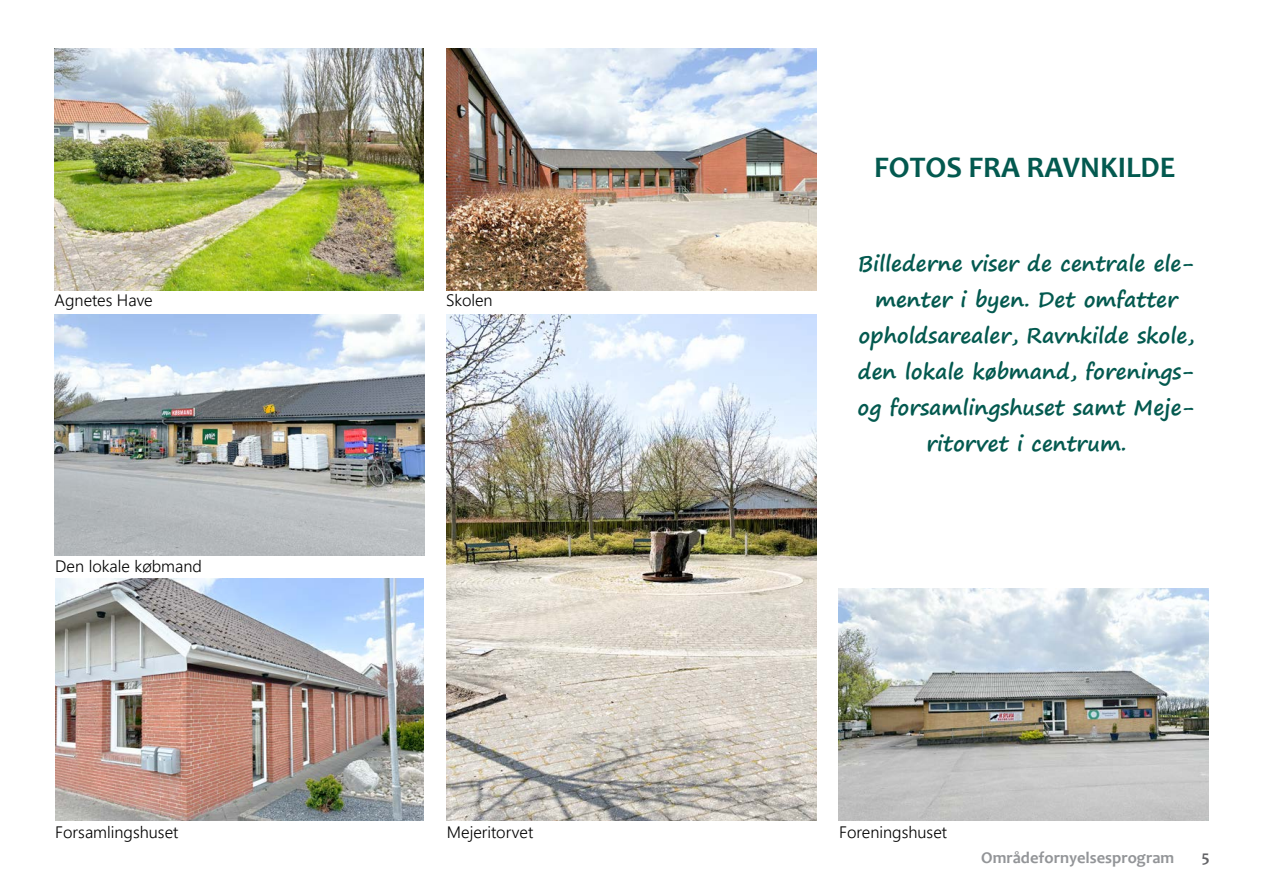
<style>
.page{position:relative;width:1263px;height:893px;background:#fff}
.page>*{position:absolute;margin:0;border:0;box-sizing:border-box;transform-origin:0 0}
.Overskrift{font:700 30px "Candara";color:#03594f}
.t1{font:700 21px/36px "Segoe Print";color:#03594f;text-align:center}
.t2{font:300 16.5px "Segoe UI";color:#000}
.t3{font:700 16.5px "Candara";color:#939598}
.t4{font:700 16.5px "Candara";color:#636366}
</style>
<div class="page">
<img style="left:446px;top:49px;width:371px;height:241px">
<img style="left:446px;top:314px;width:371px;height:506px">
<img style="left:838px;top:588px;width:371px;height:232px">
<img style="left:54px;top:48px;width:370px;height:242px">
<img style="left:55px;top:314px;width:369px;height:242px">
<img style="left:55px;top:579px;width:369px;height:241px">
<p class="t2" style="left:55px;top:285px;width:100px">Agnetes Have</p>
<p class="t2" style="left:55px;top:551px;width:148px">Den lokale købmand</p>
<p class="t2" style="left:55px;top:816px;width:125px">Forsamlingshuset</p>
<p class="t2" style="left:446px;top:285px;width:48px">Skolen</p>
<p class="Overskrift" style="left:874px;top:149px;width:303px">FOTOS FRA RAVNKILDE</p>
<p class="t1" style="left:857px;top:245px;width:339px">Billederne viser de centrale ele&shy;menter i byen. Det omfatter opholdsarealer, Ravnkilde skole, den lokale købmand, forenings&shy;og forsamlingshuset samt Meje&shy;ritorvet i centrum.</p>
<p class="t2" style="left:447px;top:816px;width:88px">Mejeritorvet</p>
<p class="t2" style="left:839px;top:816px;width:109px">Foreningshuset</p>
<p class="t3" style="left:981px;top:847px;width:194px">Områdefornyelsesprogram</p>
<p class="t4" style="left:1202px;top:847px;width:9px">5</p>
</div>
